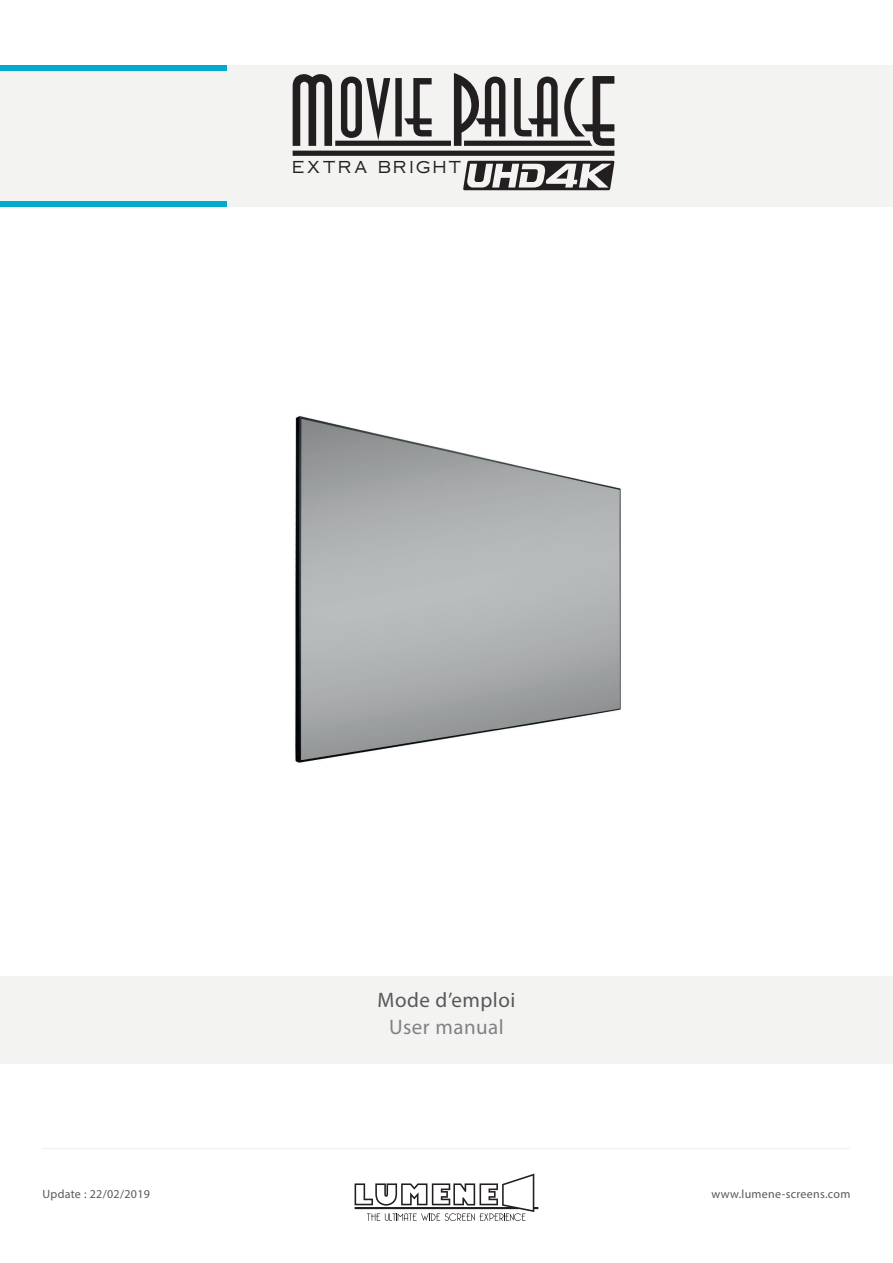
<style>
.page{position:relative;width:893px;height:1263px;background:#fff}
.page>*{position:absolute;margin:0;border:0;box-sizing:border-box;transform-origin:0 0}
.t1{font:21px "Myriad Pro";letter-spacing:.025em;color:#57585a}
.t2{font:21px "Myriad Pro";letter-spacing:.025em;color:#808285}
.t3{font:300 14.55px "Copperplate Gothic";letter-spacing:.2em;color:#231f20}
.t4{font:12px "Myriad Pro";letter-spacing:.025em;color:#57585a}
</style>
<div class="page">
<img style="left:295px;top:416px;width:326px;height:347px">
<div style="left:0;top:70px;width:893px;height:136px;background:#f3f3f1"></div>
<svg style="left:355px;top:1173px;width:183px;height:48px"></svg>
<div style="left:0;top:201px;width:226px;height:5px;background:#00abcd"></div>
<div style="left:226px;top:65px;width:667px;height:6px;background:#f3f3f1"></div>
<div style="left:0;top:65px;width:226px;height:6px;background:#00abcd"></div>
<hr style="left:43px;top:1148px;width:807px;height:1px;background:#f3f3f1">
<div style="left:0;top:976px;width:893px;height:87px;background:#f3f3f1"></div>
<svg style="left:293px;top:73px;width:321px;height:117px"></svg>
<p class="t3" style="left:293px;top:157px;width:170px">EXTRA BRIGHT</p>
<h1 class="t1" style="left:378px;top:987px;width:139px">Mode d’emploi</h1>
<h1 class="t2" style="left:389px;top:1014px;width:116px">User manual</h1>
<p class="t4" style="left:43px;top:1187px;width:109px">Update : 22/02/2019</p>
<p class="t4" style="left:712px;top:1187px;width:140px">www.lumene-screens.com</p>
</div>
